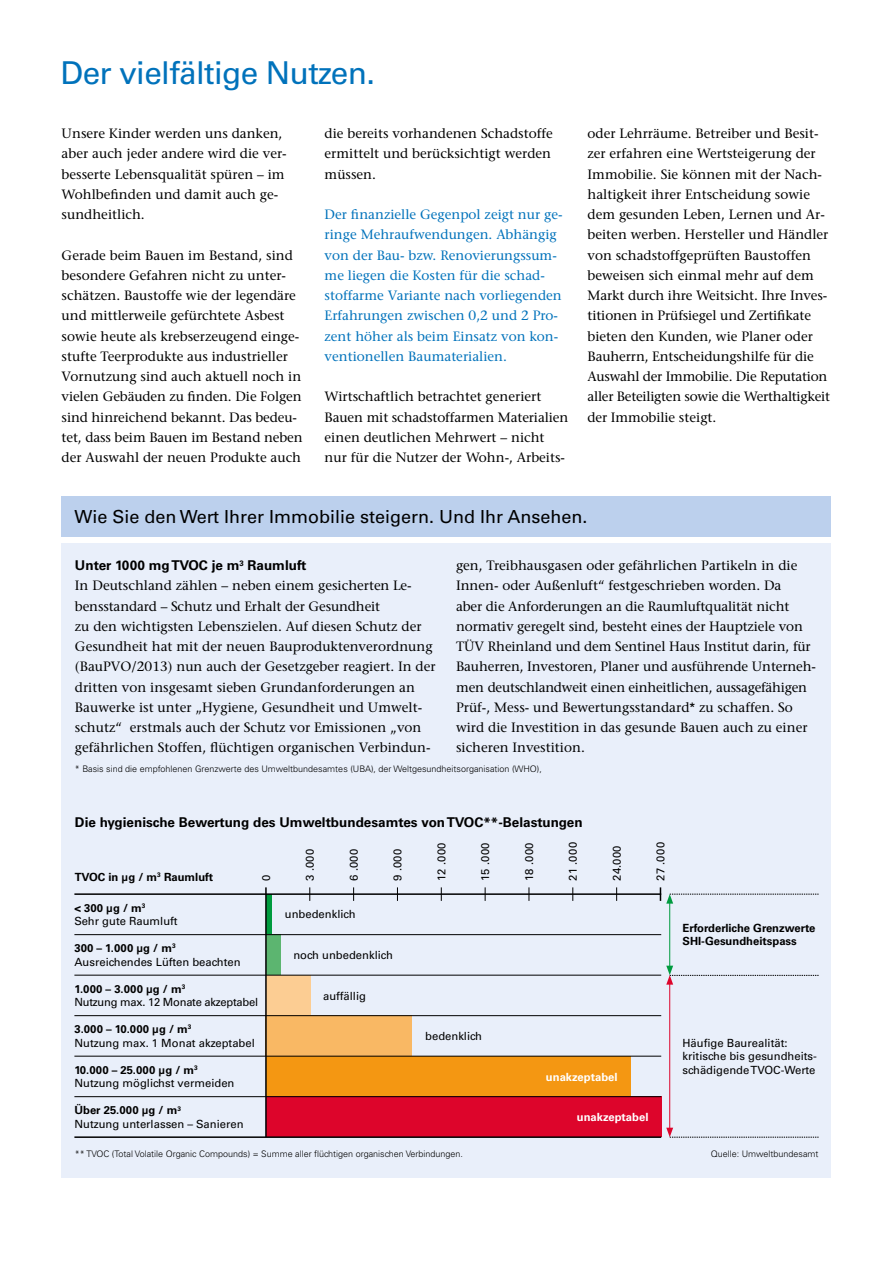
<style>
.page{position:relative;width:893px;height:1263px;background:#fff}
.page>*{position:absolute;margin:0;border:0;box-sizing:border-box;transform-origin:0 0}
.t1{font:31.5px "Univers LT Std";letter-spacing:-.02em;color:#0072bb}
.t2{font:18px "Univers LT Std";color:#000}
.t3{font:500 13.5px/20.2px "Stone Serif Std";color:#000}
.t4{font:500 13.5px/20.2px "Stone Serif Std";color:#0072bb}
.t5{font:700 13.5px "Univers LT Std";color:#000}
.t6{font:11.25px/13.5px "Univers LT Std";color:#000}
.t7{font:700 11.25px/13.5px "Univers LT Std";color:#000}
.t8{font:11.25px/13.5px "Univers LT Std";letter-spacing:-.02em;color:#000}
.t9{font:700 11.25px "Univers LT Std";color:#fff}
.t10{font:300 9px "Univers LT Std";color:#000}
.s1{font-weight:700}
</style>
<div class="page">
<div style="left:62px;top:543px;width:769px;height:635px;background:#e9effa"></div>
<div style="left:266px;top:894px;width:6px;height:41px;background:#009b3e"></div>
<div style="left:266px;top:935px;width:15px;height:40px;background:#5cb570"></div>
<div style="left:266px;top:975px;width:44px;height:41px;background:#fccd93"></div>
<div style="left:266px;top:1016px;width:146px;height:40px;background:#f9b864"></div>
<div style="left:266px;top:1056px;width:364px;height:41px;background:#f49712"></div>
<div style="left:266px;top:1097px;width:395px;height:40px;background:#dd052b"></div>
<hr style="left:669px;top:901px;width:1px;height:67px;background:#009b3e">
<hr style="left:669px;top:982px;width:1px;height:148px;background:#dd052b">
<div style="left:62px;top:496px;width:769px;height:40px;background:#bcd0ed"></div>
<hr style="left:74px;top:893px;width:587px;height:2px;background:#000">
<hr style="left:74px;top:934px;width:587px;height:1px;background:#000">
<hr style="left:265px;top:887px;width:2px;height:250px;background:#000">
<svg style="left:616px;top:887px;width:1px;height:14px"></svg>
<svg style="left:572px;top:887px;width:1px;height:14px"></svg>
<svg style="left:529px;top:887px;width:1px;height:14px"></svg>
<svg style="left:485px;top:887px;width:1px;height:14px"></svg>
<svg style="left:441px;top:887px;width:1px;height:14px"></svg>
<svg style="left:397px;top:887px;width:1px;height:14px"></svg>
<svg style="left:353px;top:887px;width:1px;height:14px"></svg>
<svg style="left:309px;top:887px;width:1px;height:14px"></svg>
<hr style="left:74px;top:975px;width:587px;height:1px;background:#000">
<hr style="left:74px;top:1015px;width:587px;height:1px;background:#000">
<hr style="left:74px;top:1056px;width:587px;height:1px;background:#000">
<hr style="left:74px;top:1096px;width:587px;height:1px;background:#000">
<hr style="left:74px;top:1136px;width:587px;height:2px;background:#000">
<svg style="left:666px;top:1128px;width:153px;height:10px"></svg>
<svg style="left:666px;top:966px;width:153px;height:19px"></svg>
<svg style="left:660px;top:887px;width:159px;height:17px"></svg>
<h1 class="t1" style="left:61px;top:54px;width:316px">Der vielfältige Nutzen.</h1>
<p class="t3" style="left:62px;top:123px;width:227px">Unsere Kinder werden uns danken, aber auch jeder andere wird die ver&shy;besserte Lebensqualität spüren – im<br>Wohlbefinden und damit auch ge&shy;sundheitlich.</p>
<p class="t3" style="left:62px;top:245px;width:242px">Gerade beim Bauen im Bestand, sind besondere Gefahren nicht zu unter&shy;schätzen. Baustoffe wie der legendäre und mittlerweile gefürchtete Asbest sowie heute als krebserzeugend einge&shy;stufte Teerprodukte aus industrieller Vornutzung sind auch aktuell noch in vielen Gebäuden zu finden. Die Folgen sind hinreichend bekannt. Das bedeu&shy;tet, dass beim Bauen im Bestand neben der Auswahl der neuen Produkte auch</p>
<p class="t3" style="left:325px;top:123px;width:230px">die bereits vorhandenen Schadstoffe ermittelt und berücksichtigt werden müssen.</p>
<p class="t4" style="left:325px;top:204px;width:240px">Der finanzielle Gegenpol zeigt nur ge&shy;ringe Mehraufwendungen. Abhängig von der Bau- bzw. Renovierungssum&shy;me liegen die Kosten für die schad&shy;stoffarme Variante nach vorliegenden Erfahrungen zwischen 0,2 und 2 Pro&shy;zent höher als beim Einsatz von kon&shy;ventionellen Baumaterialien.</p>
<p class="t3" style="left:325px;top:386px;width:245px">Wirtschaftlich betrachtet generiert Bauen mit schadstoffarmen Materialien einen deutlichen Mehrwert – nicht nur für die Nutzer der Wohn-, Arbeits-</p>
<p class="t3" style="left:587px;top:123px;width:244px">oder Lehrräume. Betreiber und Besit&shy;zer erfahren eine Wertsteigerung der Immobilie. Sie können mit der Nach&shy;haltigkeit ihrer Entscheidung sowie dem gesunden Leben, Lernen und Ar&shy;beiten werben. Hersteller und Händler von schadstoffgeprüften Baustoffen beweisen sich einmal mehr auf dem Markt durch ihre Weitsicht. Ihre Inves&shy;titionen in Prüfsiegel und Zertifikate bieten den Kunden, wie Planer oder Bauherrn, Entscheidungshilfe für die Auswahl der Immobilie. Die Reputation aller Beteiligten sowie die Werthaltigkeit der Immobilie steigt.</p>
<h2 class="t2" style="left:74px;top:506px;width:514px">Wie Sie den Wert Ihrer Immobilie steigern. Und Ihr Ansehen.</h2>
<p class="t5" style="left:75px;top:557px;width:233px">Unter 1000 mg TVOC je m<sup>3</sup> Raumluft</p>
<p class="t3" style="left:75px;top:575px;width:362px">In Deutschland zählen – neben einem gesicherten Le&shy;bensstandard – Schutz und Erhalt der Gesundheit<br>zu den wichtigsten Lebenszielen. Auf diesen Schutz der Gesundheit hat mit der neuen Bauproduktenverordnung (BauPVO/2013) nun auch der Gesetzgeber reagiert. In der dritten von insgesamt sieben Grundanforderungen an Bauwerke ist unter „Hygiene, Gesundheit und Umwelt&shy;schutz“ erstmals auch der Schutz vor Emissionen „von gefährlichen Stoffen, flüchtigen organischen Verbindun-</p>
<p class="t3" style="left:456px;top:555px;width:361px">gen, Treibhausgasen oder gefährlichen Partikeln in die Innen- oder Außenluft“ festgeschrieben worden. Da<br>aber die Anforderungen an die Raumluftqualität nicht normativ geregelt sind, besteht eines der Hauptziele von TÜV Rheinland und dem Sentinel Haus Institut darin, für Bauherren, Investoren, Planer und ausführende Unterneh&shy;men deutschlandweit einen einheitlichen, aussagefähigen Prüf-, Mess- und Bewertungsstandard* zu schaffen. So wird die Investition in das gesunde Bauen auch zu einer sicheren Investition.</p>
<p class="t10" style="left:75px;top:764px;width:468px">* Basis sind die empfohlenen Grenzwerte des Umweltbundesamtes (UBA), der Weltgesundheitsorganisation (WHO),</p>
<p class="t5" style="left:75px;top:814px;width:509px">Die hygienische Bewertung des Umweltbundesamtes von TVOC**-Belastungen</p>
<p class="t7" style="left:75px;top:870px;width:140px">TVOC in μg / m<sup>3</sup> Raumluft</p>
<p class="t6" style="left:259px;top:881px;width:8px;rotate:-90deg">0</p>
<p class="t6" style="left:74px;top:901px;width:105px"><span class="s1">&lt; 300 μg / m</span><sup>3<br></sup>Sehr gute Raumluft</p>
<p class="t6" style="left:74px;top:941px;width:168px"><span class="s1">300 – 1.000 μg / m</span><sup>3<br></sup>Ausreichendes Lüften beachten</p>
<p class="t8" style="left:74px;top:982px;width:185px"><span class="s1">1.000 – 3.000 μg / m</span><sup>3<br></sup>Nutzung max. 12 Monate akzeptabel</p>
<p class="t6" style="left:74px;top:1022px;width:182px"><span class="s1">3.000 – 10.000 μg / m</span><sup>3<br></sup>Nutzung max. 1 Monat akzeptabel</p>
<p class="t6" style="left:74px;top:1063px;width:162px"><span class="s1">10.000 – 25.000 μg / m</span><sup>3<br></sup>Nutzung möglichst vermeiden</p>
<p class="t6" style="left:74px;top:1103px;width:171px"><span class="s1">Über 25.000 μg / m</span><sup>3<br></sup>Nutzung unterlassen – Sanieren</p>
<p class="t6" style="left:303px;top:881px;width:33px;rotate:-90deg">3 .000</p>
<p class="t6" style="left:347px;top:881px;width:33px;rotate:-90deg">6 .000</p>
<p class="t6" style="left:391px;top:881px;width:33px;rotate:-90deg">9 .000</p>
<p class="t6" style="left:435px;top:881px;width:40px;rotate:-90deg">12 .000</p>
<p class="t6" style="left:479px;top:881px;width:40px;rotate:-90deg">15 .000</p>
<p class="t6" style="left:522px;top:881px;width:40px;rotate:-90deg">18 .000</p>
<p class="t6" style="left:566px;top:881px;width:40px;rotate:-90deg">21 .000</p>
<p class="t6" style="left:610px;top:881px;width:37px;rotate:-90deg">24.000</p>
<p class="t6" style="left:654px;top:881px;width:40px;rotate:-90deg">27 .000</p>
<p class="t6" style="left:285px;top:908px;width:72px">unbedenklich</p>
<p class="t6" style="left:293px;top:948px;width:101px">noch unbedenklich</p>
<p class="t6" style="left:323px;top:989px;width:44px">auffällig</p>
<p class="t6" style="left:425px;top:1029px;width:58px">bedenklich</p>
<p class="t9" style="left:546px;top:1070px;width:73px">unakzeptabel</p>
<p class="t9" style="left:577px;top:1110px;width:73px">unakzeptabel</p>
<p class="t7" style="left:682px;top:921px;width:134px">Erforderliche Grenzwerte<br>SHI-Gesundheitspass</p>
<p class="t6" style="left:682px;top:1036px;width:136px">Häufige Baurealität: kritische bis gesundheits&shy;schädigende TVOC-Werte</p>
<p class="t10" style="left:75px;top:1148px;width:390px">** TVOC (Total Volatile Organic Compounds) = Summe aller flüchtigen organischen Verbindungen.</p>
<p class="t10" style="left:711px;top:1148px;width:109px">Quelle: Umweltbundesamt</p>
</div>
